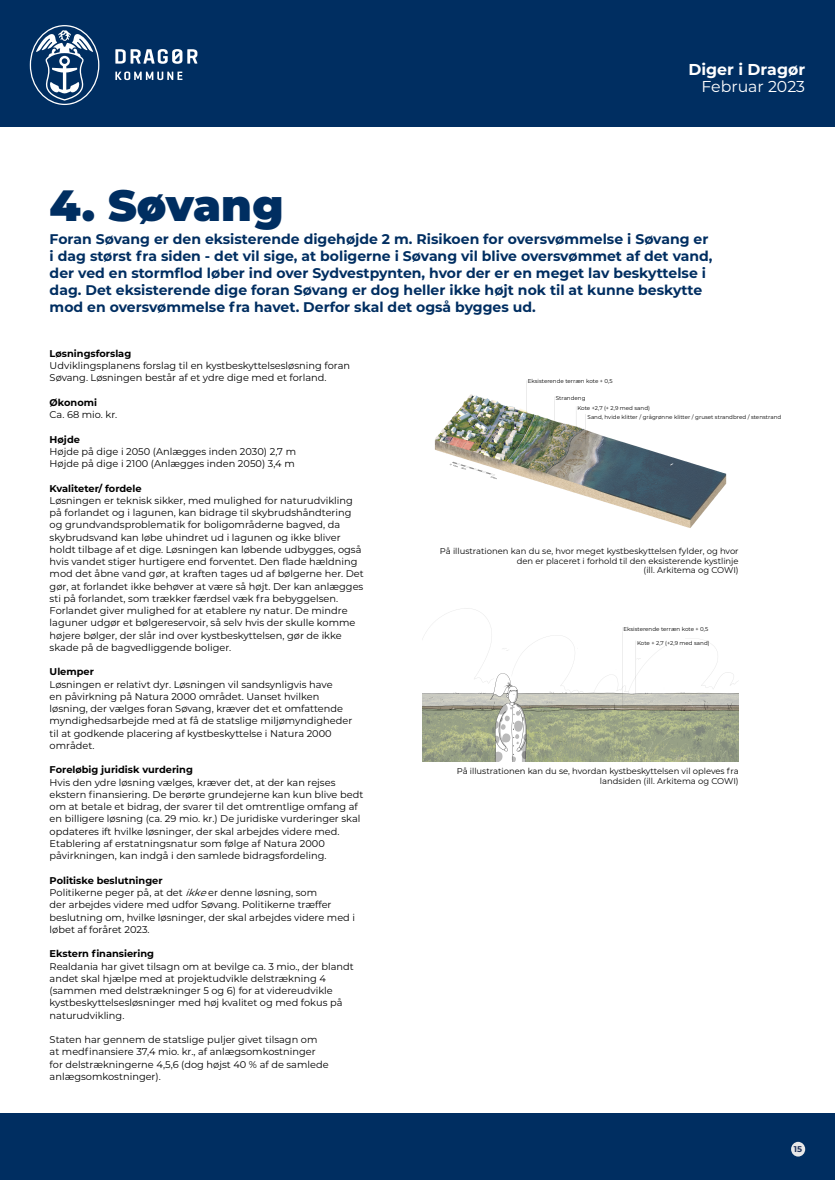
<style>
.page{position:relative;width:835px;height:1180px;background:#fff}
.page>*{position:absolute;margin:0;border:0;box-sizing:border-box;transform-origin:0 0}
.Overskrift__DRAGØR{font:900 43.75px "Montserrat";color:#002e61}
.t1{font:700 15.75px "Montserrat";color:#fff}
.t2{font:15.75px "Montserrat";color:#fff}
.Under_overskrift__DR{font:700 14px/16.8px "Montserrat";color:#002e61}
.Brødtekst__DRAGØR{font:9.8px/12.2px "Montserrat";color:#000}
.Brødtekst__DRAGØR-2{font:700 9.8px "Montserrat";color:#000}
.Billedetekst_under_b{font:8.4px/9.4px "Montserrat";color:#000;text-align:right}
.t3{font:700 8.4px "Montserrat";color:#1e325b}
.t4{font:5.6px/10.5px "Montserrat";color:#000}
.s1{font-weight:700}
.s2{font-style:italic}
</style>
<div class="page">
<img style="left:434px;top:394px;width:293px;height:134px">
<svg style="left:523px;top:380px;width:158px;height:38px"></svg>
<div style="left:0;top:0;width:834px;height:126px;background:#002e61"></div>
<svg style="left:30px;top:25px;width:69px;height:80px"></svg>
<svg style="left:115px;top:71px;width:67px;height:9px"></svg>
<svg style="left:115px;top:49px;width:82px;height:15px"></svg>
<div style="left:0;top:1113px;width:834px;height:67px;background:#002e61"></div>
<img style="left:423px;top:608px;width:315px;height:153px">
<svg style="left:622px;top:615px;width:64px;height:30px"></svg>
<div style="left:790px;top:1141px;width:15px;height:15px;background:#e8e8e8;border-radius:50%"></div>
<h2 class="t1" style="left:688px;top:58px;width:118px">Diger i Dragør</h2>
<h2 class="t2" style="left:701px;top:76px;width:105px">Februar 2023</h2>
<h1 class="Overskrift__DRAGØR" style="left:50px;top:173px;width:235px">4. Søvang</h1>
<h2 class="Under_overskrift__DR" style="left:50px;top:230px;width:664px">Foran Søvang er den eksisterende digehøjde 2 m. Risikoen for oversvømmelse i Søvang er i dag størst fra siden - det vil sige, at boligerne i Søvang vil blive oversvømmet af det vand, der ved en stormflod løber ind over Sydvestpynten, hvor der er en meget lav beskyttelse i dag. Det eksisterende dige foran Søvang er dog heller ikke højt nok til at kunne beskytte mod en oversvømmelse fra havet. Derfor skal det også bygges ud.</h2>
<p class="Brødtekst__DRAGØR" style="left:50px;top:347px;width:302px"><span class="s1">Løsningsforslag<br></span>Udviklingsplanens forslag til en kystbeskyttelsesløsning foran<br>Søvang. Løsningen består af et ydre dige med et forland.</p>
<p class="Brødtekst__DRAGØR" style="left:50px;top:396px;width:69px"><span class="s1">Økonomi<br></span>Ca. 68 mio. kr.</p>
<p class="Brødtekst__DRAGØR" style="left:50px;top:433px;width:248px"><span class="s1">Højde<br></span>Højde på dige i 2050 (Anlægges inden 2030) 2,7 m</p>
<p class="Brødtekst__DRAGØR" style="left:50px;top:457px;width:246px">Højde på dige i 2100 (Anlægges inden 2050) 3,4 m</p>
<p class="Brødtekst__DRAGØR" style="left:50px;top:482px;width:315px"><span class="s1">Kvaliteter/ fordele<br></span>Løsningen er teknisk sikker, med mulighed for naturudvikling på forlandet og i lagunen, kan bidrage til skybrudshåndtering og grundvandsproblematik for boligområderne bagved, da skybrudsvand kan løbe uhindret ud i lagunen og ikke bliver holdt tilbage af et dige. Løsningen kan løbende udbygges, også hvis vandet stiger hurtigere end forventet. Den flade hældning mod det åbne vand gør, at kraften tages ud af bølgerne her. Det gør, at forlandet ikke behøver at være så højt. Der kan anlægges sti på forlandet, som trækker færdsel væk fra bebyggelsen.</p>
<p class="Brødtekst__DRAGØR" style="left:50px;top:604px;width:307px">Forlandet giver mulighed for at etablere ny natur. De mindre laguner udgør et bølgereservoir, så selv hvis der skulle komme højere bølger, der slår ind over kystbeskyttelsen, gør de ikke skade på de bagvedliggende boliger.</p>
<p class="Brødtekst__DRAGØR" style="left:50px;top:665px;width:304px"><span class="s1">Ulemper<br></span>Løsningen er relativt dyr. Løsningen vil sandsynligvis have<br>en påvirkning på Natura 2000 området. Uanset hvilken løsning, der vælges foran Søvang, kræver det et omfattende myndighedsarbejde med at få de statslige miljømyndigheder til at godkende placering af kystbeskyttelse i Natura 2000 området.</p>
<p class="Brødtekst__DRAGØR" style="left:50px;top:763px;width:315px"><span class="s1">Foreløbig juridisk vurdering<br></span>Hvis den ydre løsning vælges, kræver det, at der kan rejses ekstern finansiering. De berørte grundejerne kan kun blive bedt om at betale et bidrag, der svarer til det omtrentlige omfang af en billigere løsning (ca. 29 mio. kr.) De juridiske vurderinger skal opdateres ift hvilke løsninger, der skal arbejdes videre med.</p>
<p class="Brødtekst__DRAGØR" style="left:50px;top:837px;width:278px">Etablering af erstatningsnatur som følge af Natura 2000 påvirkningen, kan indgå i den samlede bidragsfordeling.</p>
<p class="Brødtekst__DRAGØR" style="left:50px;top:874px;width:307px"><span class="s1">Politiske beslutninger<br></span>Politikerne peger på, at det <span class="s2">ikke</span>er denne løsning, som<br>der arbejdes videre med udfor Søvang. Politikerne træffer beslutning om, hvilke løsninger, der skal arbejdes videre med i løbet af foråret 2023.</p>
<p class="Brødtekst__DRAGØR-2" style="left:50px;top:946px;width:106px">Ekstern finansiering</p>
<p class="Brødtekst__DRAGØR" style="left:50px;top:959px;width:305px">Realdania har givet tilsagn om at bevilge ca. 3 mio., der blandt andet skal hjælpe med at projektudvikle delstrækning 4 (sammen med delstrækninger 5 og 6) for at videreudvikle kystbeskyttelsesløsninger med høj kvalitet og med fokus på naturudvikling.</p>
<p class="Brødtekst__DRAGØR" style="left:50px;top:1033px;width:280px">Staten har gennem de statslige puljer givet tilsagn om at medfinansiere 37,4 mio. kr., af anlægsomkostninger for delstrækningerne 4,5,6 (dog højst 40 % af de samlede anlægsomkostninger).</p>
<p class="t4" style="left:527px;top:376px;width:86px">Eksisterende terræn kote + 0,5</p>
<p class="t4" style="left:577px;top:392px;width:74px;text-indent:-22px">Strandeng<br>Kote +2,7 (+ 2,9 med sand)</p>
<p class="t4" style="left:587px;top:411px;width:195px">Sand, hvide klitter / grågrønne klitter / gruset strandbred / stenstrand</p>
<h3 class="Billedetekst_under_b" style="left:440px;top:546px;width:300px">På illustrationen kan du se, hvor meget kystbeskyttelsen fylder, og hvor den er placeret i forhold til den eksisterende kystlinje<br>(ill. Arkitema og COWI)</h3>
<p class="t4" style="left:623px;top:624px;width:86px">Eksisterende terræn kote + 0,5</p>
<p class="t4" style="left:637px;top:637px;width:74px">Kote + 2,7 (+2,9 med sand)</p>
<h3 class="Billedetekst_under_b" style="left:456px;top:766px;width:283px">På illustrationen kan du se, hvordan kystbeskyttelsen vil opleves fra landsiden (ill. Arkitema og COWI)</h3>
<p class="t3" style="left:793px;top:1143px;width:10px">15</p>
</div>
